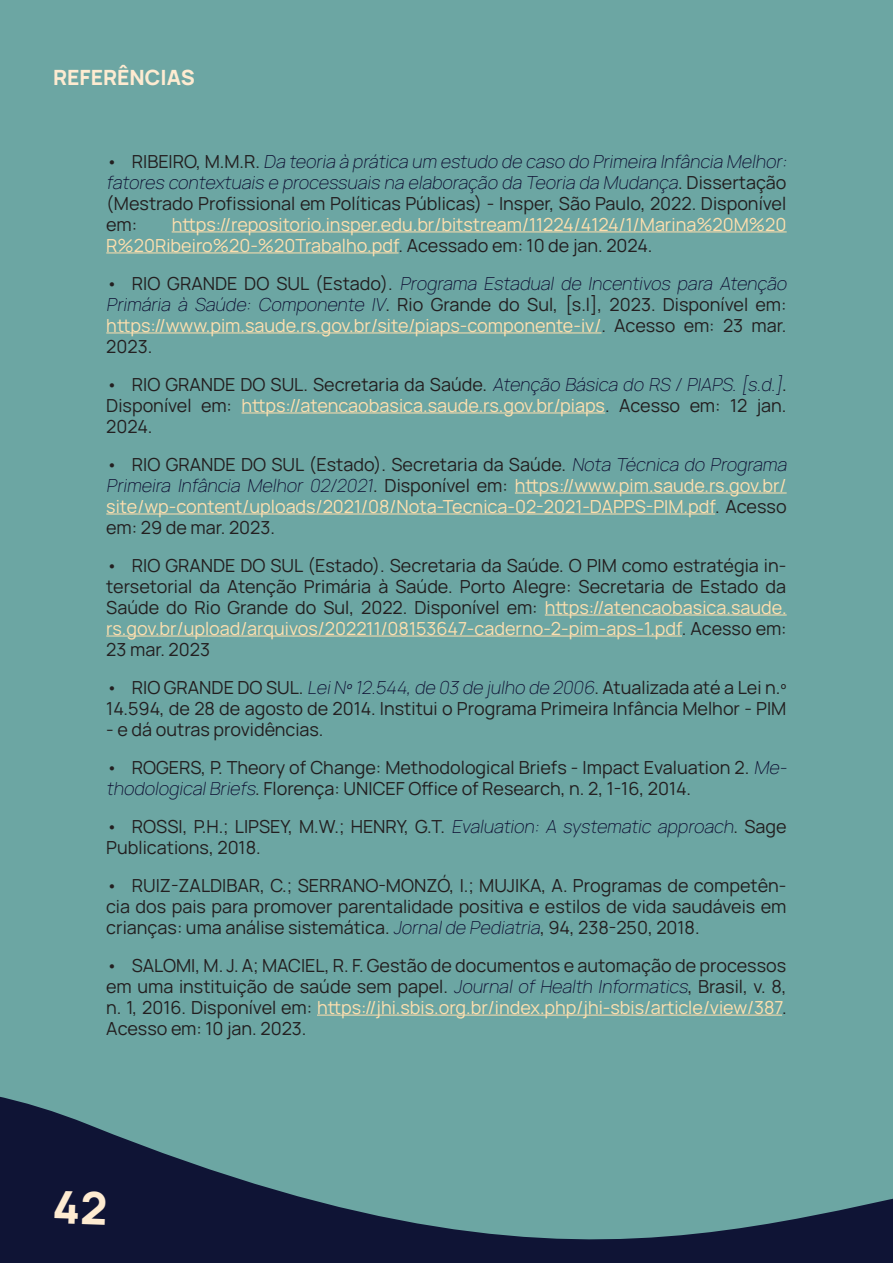
<style>
.page{position:relative;width:893px;height:1263px;background:#fff}
.page>*{position:absolute;margin:0;border:0;box-sizing:border-box;transform-origin:0 0}
.t1{font:200 21px "Manrope";color:#feebd1}
.t2{font:200 18px/21px "Manrope";color:#231f20}
.t3{font:200 18px/21px "Manrope";color:#fedfae}
.t4{font:italic 200 18px/21px "Manrope";color:#0f1134}
.s1{font-style:normal;color:#231f20}
.s2{color:#231f20}
.s3{font-style:italic;color:#0f1134}
.s4{color:#fedfae}
</style>
<div class="page">
<div style="left:0;top:1px;width:893px;height:1261px;background:#6ca6a3"></div>
<svg style="left:0;top:1014px;width:893px;height:249px"></svg>
<hr style="left:172px;top:232px;width:615px;height:1px;background:#fedfae">
<hr style="left:106px;top:253px;width:293px;height:1px;background:#fedfae">
<hr style="left:106px;top:333px;width:495px;height:1px;background:#fedfae">
<hr style="left:242px;top:413px;width:363px;height:1px;background:#fedfae">
<hr style="left:515px;top:493px;width:272px;height:1px;background:#fedfae">
<hr style="left:106px;top:514px;width:609px;height:1px;background:#fedfae">
<hr style="left:545px;top:615px;width:242px;height:1px;background:#fedfae">
<hr style="left:106px;top:636px;width:576px;height:1px;background:#fedfae">
<hr style="left:317px;top:1015px;width:465px;height:1px;background:#fedfae">
<div style="left:54px;top:1191px;width:52px;height:34px;background:#0f1435"></div>
<p class="t1" style="left:53px;top:63px;width:143px">REFERÊNCIAS</p>
<p class="t4" style="left:106px;top:150px;width:686px"><span class="s1">• R I B E I R O, M . M . R .</span> Da teoria à prática um estudo de caso do Primeira Infância Melhor: fatores contextuais e processuais na elaboração da Teoria da Mudança<span class="s1">. D i s s e r t a ç ã o (Mestrado Profissional em Políticas Públicas) - Insper, São Paulo, 2022. Disponível em:</span></p>
<p class="t3" style="left:106px;top:213px;width:682px;text-indent:65px">https://repositorio.insper.edu.br/bitstream/11224/4124/1/Marina%20M%20<br>R%20Ribeiro%20-%20Trabalho.pdf<span class="s2">. Acessado em: 10 de jan. 2024.</span></p>
<p class="t2" style="left:106px;top:272px;width:686px">• R I O G R A N D E D O S U L ( E s t a d o ) . <span class="s3">Programa Estadual de Incentivos para Atenção Primária à Saúde: Componente IV</span>. Rio Grande do Sul, [s.l], 2023. Disponível em: <span class="s4">https://www.pim.saude.rs.gov.br/site/piaps-componente-iv/</span>. Acesso em: 23 mar.<br>2023.</p>
<p class="t2" style="left:106px;top:373px;width:682px;text-align:justify">• RIO GRANDE DO SUL. Secretaria da Saúde. <span class="s3">Atenção Básica do RS / PIAPS. [s.d.]</span>.<br>Disponível em: <span class="s4">https://atencaobasica.saude.rs.gov.br/piaps</span>. Acesso em: 12 jan.<br>2024.</p>
<p class="t3" style="left:106px;top:453px;width:686px"><span class="s2">• RIO GRANDE DO SUL (Estado). Secretaria da Saúde.</span> <span class="s3">Nota Técnica do Programa Primeira Infância Melhor 02/2021</span><span class="s2">. Disponível em:</span> https://www.pim.saude.rs.gov.br/ site/wp-content/uploads/2021/08/Nota-Tecnica-02-2021-DAPPS-PIM.pdf<span class="s2">. Acesso em: 29 de mar. 2023.</span></p>
<p class="t2" style="left:106px;top:554px;width:682px;text-align:justify">• RIO GRANDE DO SUL (Estado). Secretaria da Saúde. O PIM como estratégia in&shy;tersetorial da Atenção Primária à Saúde. Porto Alegre: Secretaria de Estado da Saúde do Rio Grande do Sul, 2022. Disponível em: <span class="s4">https://atencaobasica.saude. rs.gov.br/upload/arquivos/202211/08153647-caderno-2-pim-aps-1.pdf</span>. Acesso em:<br>23 mar. 2023</p>
<p class="t2" style="left:106px;top:676px;width:682px">• RIO GRANDE DO SUL. <span class="s3">LeiNº12.544,de 03 de julho de 2006</span>. Atualizada até a Lei n.º<br>14.594, de 28 de agosto de 2014. Institui o Programa Primeira Infância Melhor - PIM</p>
<p class="t2" style="left:106px;top:718px;width:219px">- e dá outras providências.</p>
<p class="t2" style="left:106px;top:756px;width:686px">• ROGERS, P. Theory of Change: Methodological Briefs - Impact Evaluation 2. <span class="s3">Me&shy;thodologicalBriefs</span>. Florença: UNICEF Office of Research, n. 2, 1-16, 2014.</p>
<p class="t2" style="left:106px;top:815px;width:682px">• ROS SI, P.H.; LIPSEY, M.W.; HENRY, G.T. <span class="s3">Evaluation: A systematic approach</span>. Sage<br>Publications, 2018.</p>
<p class="t2" style="left:106px;top:874px;width:681px;text-align:justify">• RUIZ-ZALDIBAR, C.; SERRANO-MONZÓ, I.; MUJIKA, A. Programas de competên&shy;cia dos pais para promover parentalidade positiva e estilos de vida saudáveis em crianças: uma análise sistemática. <span class="s3">Jornalde Pediatria</span>, 94, 238-250, 2018.</p>
<p class="t2" style="left:106px;top:954px;width:682px;text-align:justify">• SALOMI, M. J. A; MACIEL, R. F. Gestão de documentos e automação de processos em uma instituição de saúde sem papel. <span class="s3">Journal of Health Informatics</span>, Brasil, v. 8, n. 1, 2016. Disponível em: <span class="s4">https://jhi.sbis.org.br/index.php/jhi-sbis/article/view/387</span>.<br>Acesso em: 10 jan. 2023.</p>
</div>
